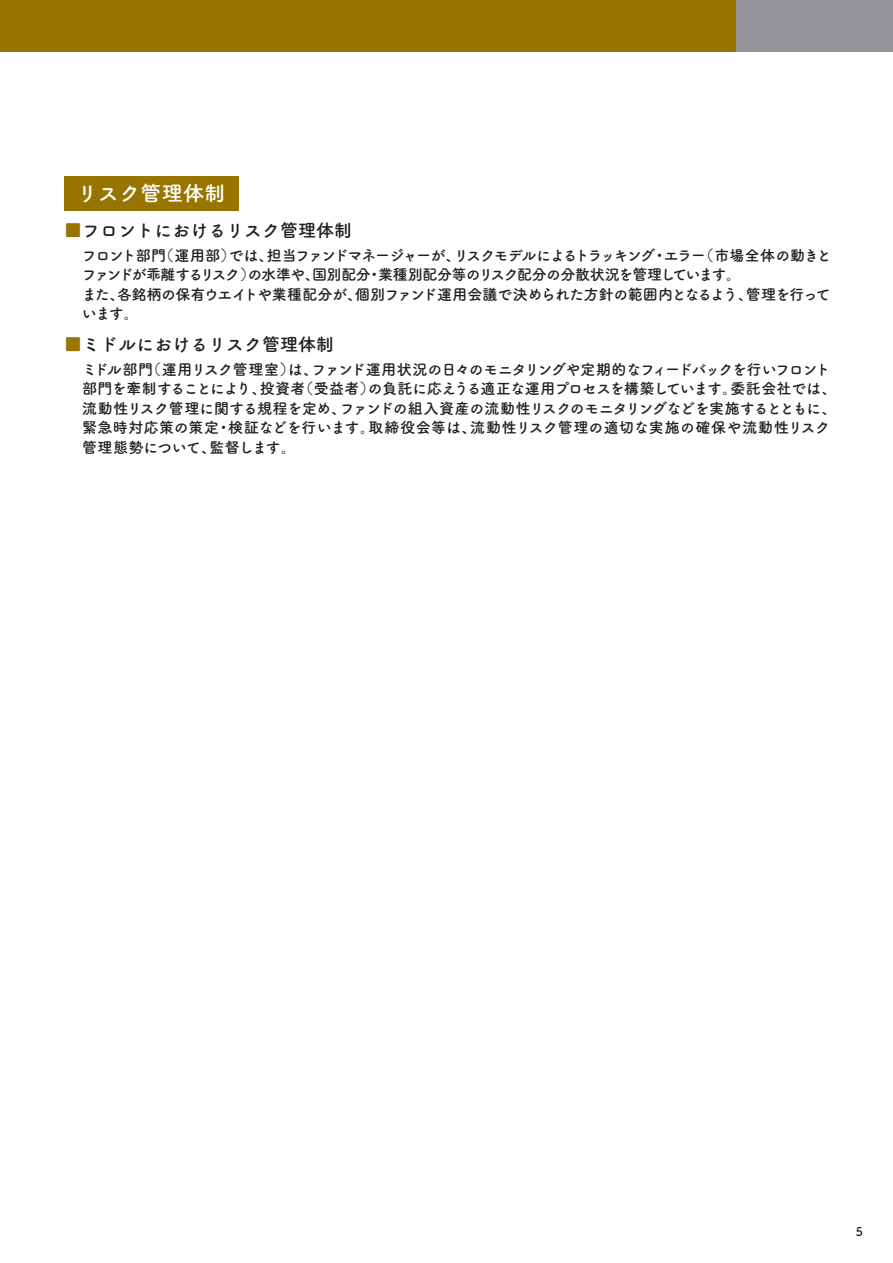
<style>
.page{position:relative;width:893px;height:1263px;background:#fff}
.page>*{position:absolute;margin:0;border:0;box-sizing:border-box;transform-origin:0 0}
.t1{font:21px "Tsuku A Rd Gothic Std B";letter-spacing:.015em;color:#fff}
.t2{font:18px "Tsuku A Rd Gothic Std B";color:#231f20}
.t3{font:15px/19.5px "Tsuku A Rd Gothic Std B";letter-spacing:-.045em;color:#231f20}
.t4{font:15px/19.5px "Tsuku A Rd Gothic Std B";letter-spacing:-.065em;color:#231f20}
.t5{font:12px "Tsuku A Rd Gothic Std B";color:#231f20}
.s1{color:#987501}
</style>
<div class="page">
<div style="left:736px;top:0;width:157px;height:51px;background:#939598"></div>
<div style="left:0;top:0;width:736px;height:51px;background:#987501"></div>
<div style="left:64px;top:176px;width:174px;height:34px;background:#987501"></div>
<h1 class="t1" style="left:77px;top:177px;width:150px">リスク管理体制</h1>
<p class="t2" style="left:64px;top:217px;width:289px"><span class="s1">■</span>フロントにおけるリスク管理体制</p>
<p class="t4" style="left:82px;top:244px;width:751px">フロント部門（運用部）では、担当ファンドマネージャーが、リスクモデルによるトラッキング・エラー（市場全体の動きとファンドが乖離するリスク）の水準や、国別配分・業種別配分等のリスク配分の分散状況を管理しています。<br>また、各銘柄の保有ウエイトや業種配分が、個別ファンド運用会議で決められた方針の範囲内となるよう、管理を行っています。</p>
<p class="t2" style="left:64px;top:330px;width:271px"><span class="s1">■</span>ミドルにおけるリスク管理体制</p>
<p class="t3" style="left:82px;top:358px;width:756px">ミドル部門（運用リスク管理室）は、ファンド運用状況の日々のモニタリングや定期的なフィードバックを行いフロント部門を牽制することにより、投資者（受益者）の負託に応えうる適正な運用プロセスを構築しています。委託会社では、流動性リスク管理に関する規程を定め、ファンドの組入資産の流動性リスクのモニタリングなどを実施するとともに、緊急時対応策の策定・検証などを行います。取締役会等は、流動性リスク管理の適切な実施の確保や流動性リスク管理態勢について、監督します。</p>
<p class="t5" style="left:856px;top:1222px;width:9px">5</p>
</div>
